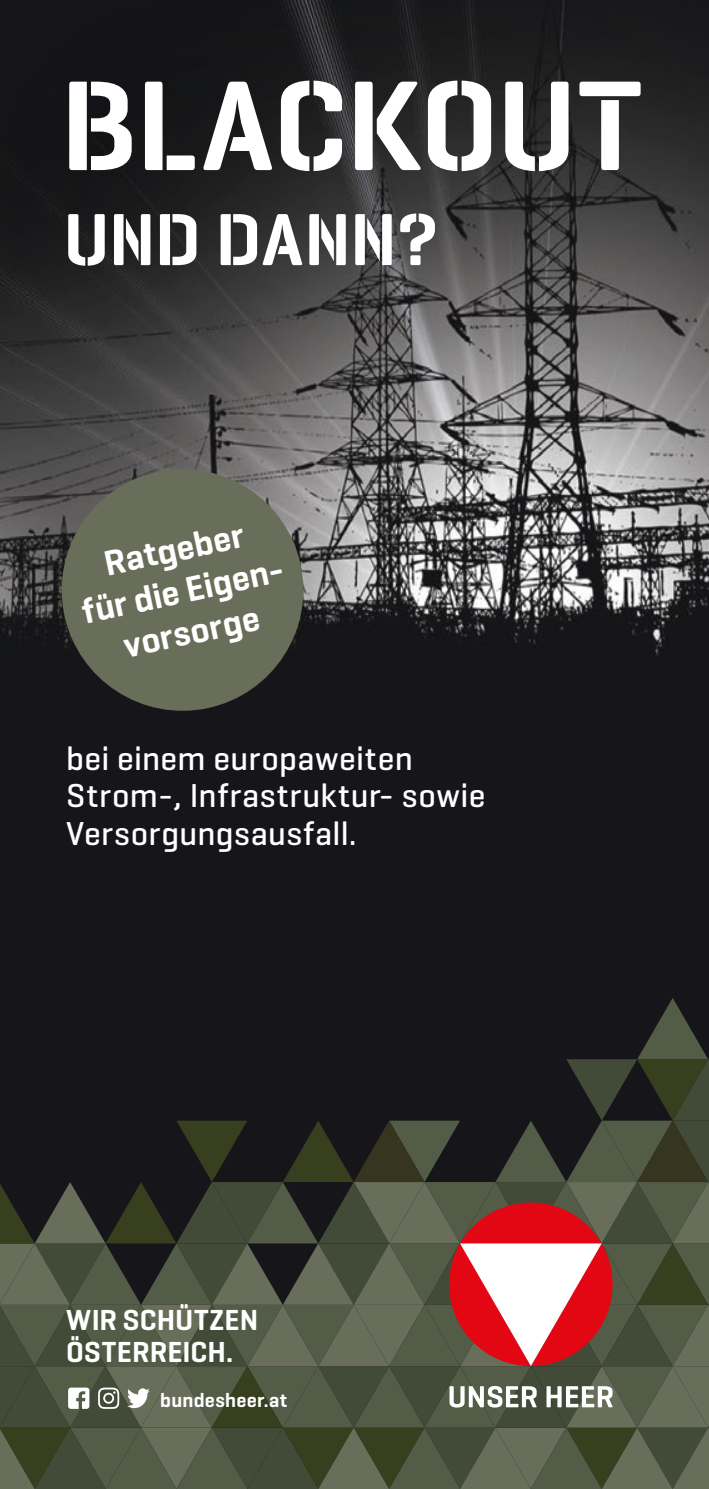
<style>
.page{position:relative;width:709px;height:1489px;background:#fff}
.page>*{position:absolute;margin:0;border:0;box-sizing:border-box;transform-origin:0 0}
.t1{font:600 130px "Geogrotesque Stencil B";letter-spacing:-.01em;color:#fff}
.t2{font:600 75px "Geogrotesque Stencil B";letter-spacing:-.01em;color:#fff}
.t3{font:600 36px/42px "Geogrotesque";color:#fff;text-align:center}
.t4{font:500 33.75px/37.5px "Geogrotesque";letter-spacing:.01em;color:#fff}
.t5{font:600 29.5px/32px "Geogrotesque";letter-spacing:.005em;color:#fff}
.t6{font:600 20.25px "Geogrotesque";letter-spacing:.01em;color:#fff}
</style>
<div class="page">
<img style="left:0;top:475px;width:709px;height:522px">
<svg style="left:0;top:997px;width:709px;height:491px;background:#464338"></svg>
<svg style="left:50px;top:475px;width:264px;height:247px;background:#595d4f"></svg>
<div style="left:0;top:0;width:709px;height:475px;background:#000;opacity:.7"></div>
<h1 class="t1" style="left:60px;top:45px;width:583px">BLACKOUT</h1>
<h2 class="t2" style="left:63px;top:193px;width:377px">UND DANN?</h2>
<p class="t3" style="left:69px;top:549px;width:210px;rotate:-12deg">Ratgeber<br>für die Eigen&shy;vorsorge</p>
<p class="t4" style="left:66px;top:739px;width:421px">bei einem europaweiten<br>Strom-, Infrastruktur- sowie<br>Versorgungsausfall.</p>
<p class="t5" style="left:66px;top:1303px;width:194px">WIR SCHÜTZEN<br>ÖSTERREICH.</p>
<p class="t6" style="left:160px;top:1387px;width:128px">bundesheer.at</p>
</div>
